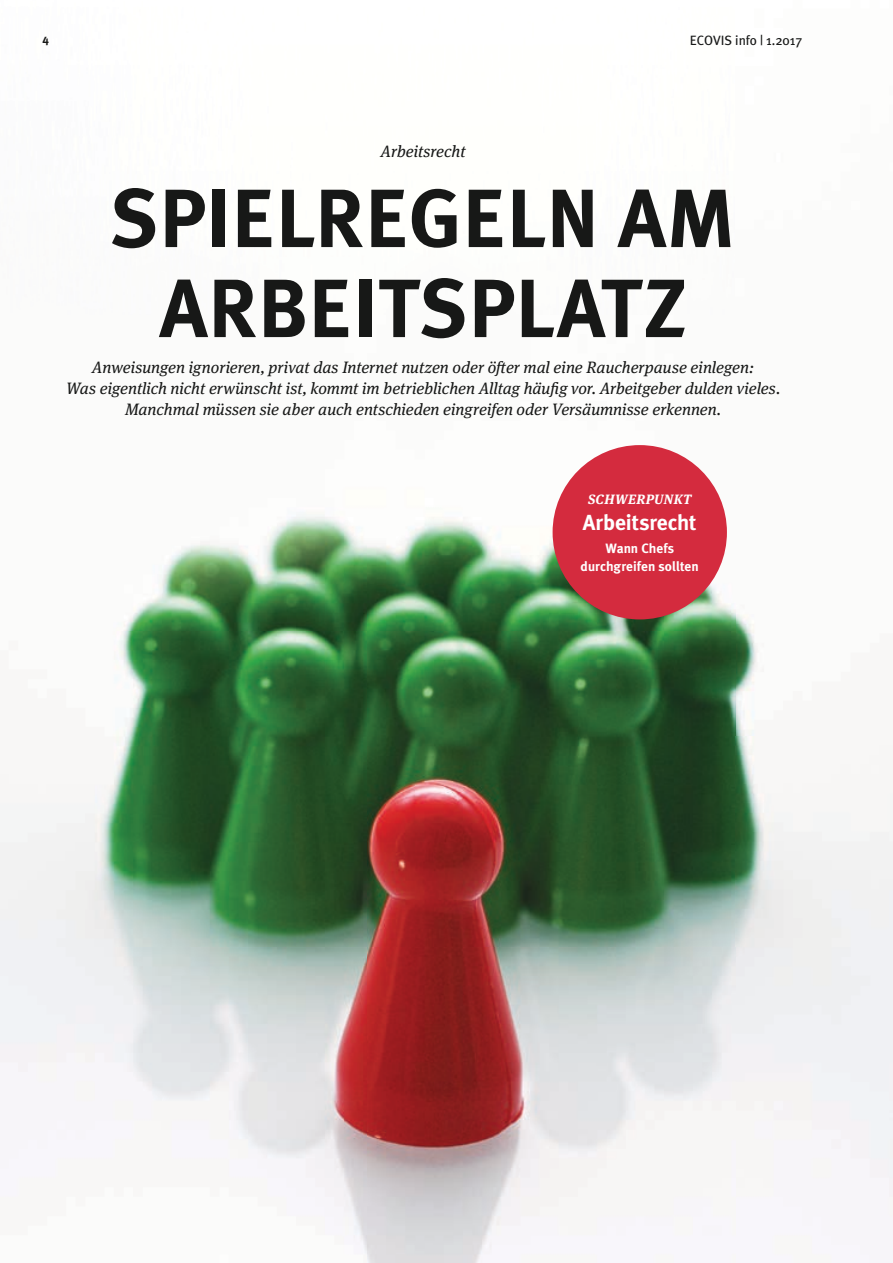
<style>
.page{position:relative;width:893px;height:1263px;background:#fff}
.page>*{position:absolute;margin:0;border:0;box-sizing:border-box;transform-origin:0 0}
.t1{font:700 82.5px/90px "Meta Plus";color:#171817;text-align:center}
.t2{font:700 21.75px "Meta Plus";letter-spacing:-.005em;color:#fff}
.t3{font:italic 16.5px/21px "Meta Serif OT";color:#171817;text-align:center}
.t4{font:700 13.5px/18px "Meta Plus";letter-spacing:.005em;color:#fff;text-align:center}
.t5{font:13.5px "Meta Plus";color:#171817}
.t6{font:italic 700 13.5px "Meta Serif OT";letter-spacing:.035em;color:#fff}
.t7{font:700 12px "Meta Plus";color:#171817}
</style>
<div class="page">
<img style="left:0;top:445px;width:893px;height:818px">
<div style="left:553px;top:445px;width:174px;height:174px;background:#d42b3e;border-radius:50%"></div>
<p class="t7" style="left:43px;top:32px;width:8px">4</p>
<p class="t5" style="left:690px;top:32px;width:114px">ECOVIS info | 1.2017</p>
<p class="t3" style="left:381px;top:141px;width:86px">Arbeitsrecht</p>
<h1 class="t1" style="left:110px;top:173px;width:627px">SPIELREGELN AM<br>ARBEITSPLATZ</h1>
<p class="t3" style="left:66px;top:357px;width:716px">Anweisungen ignorieren, privat das Internet nutzen oder öfter mal eine Raucherpause einlegen:<br>Was eigentlich nicht erwünscht ist, kommt im betrieblichen Alltag häufig vor. Arbeitgeber dulden vieles.<br>Manchmal müssen sie aber auch entschieden eingreifen oder Versäumnisse erkennen.</p>
<p class="t6" style="left:588px;top:491px;width:105px">SCHWERPUNKT</p>
<h2 class="t2" style="left:583px;top:510px;width:115px">Arbeitsrecht</h2>
<p class="t4" style="left:581px;top:539px;width:120px">Wann Chefs durchgreifen sollten</p>
</div>
